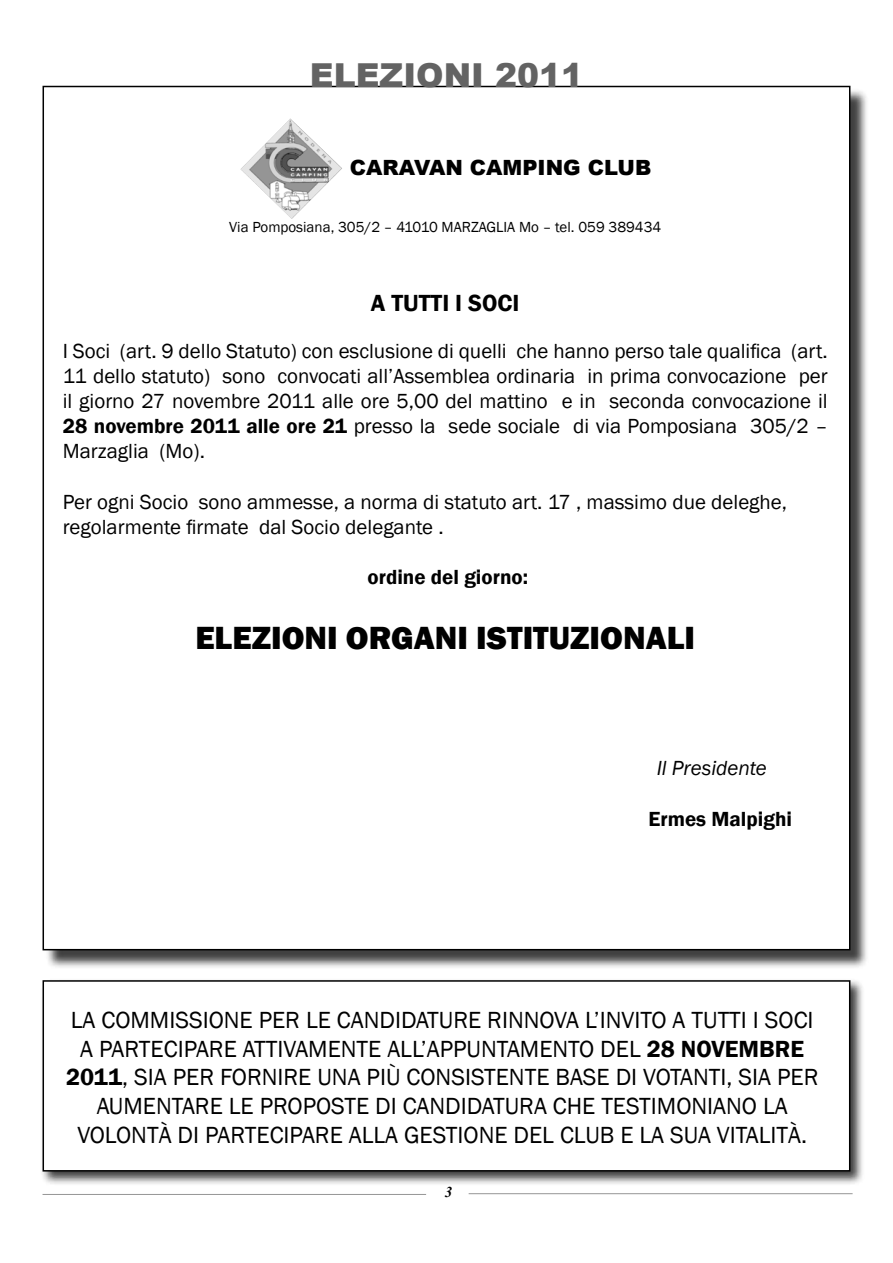
<style>
.page{position:relative;width:893px;height:1263px;background:#fff}
.page>*{position:absolute;margin:0;border:0;box-sizing:border-box;transform-origin:0 0}
.t1{font:800 33px "Franklin Gothic";color:#000}
.t2{font:900 33px "Arial";color:#636363}
.t3{font:24px "Franklin Gothic";color:#000}
.t4{font:600 24px "Franklin Gothic";color:#000}
.t5{font:21px/25.2px "Franklin Gothic";color:#000;text-align:justify}
.t6{font:600 21px "Franklin Gothic";color:#000}
.t7{font:900 21px "Arial";color:#000}
.t8{font:italic 21px "Franklin Gothic";color:#000}
.t9{font:15px "Franklin Gothic";color:#000}
.t10{font:italic 700 15px "Times New Roman";color:#000}
.s1{font-weight:600}
</style>
<div class="page">
<hr style="left:43px;top:1194px;width:383px;height:1px;background:#959595">
<hr style="left:469px;top:1193px;width:384px;height:1px;background:#959595">
<div style="left:45px;top:88px;width:824px;height:881px;background:#000;opacity:.75"></div>
<div style="left:43px;top:86px;width:807px;height:864px;background:#fff"></div>
<img style="left:245px;top:120px;width:44px;height:45px">
<div style="left:41px;top:978px;width:824px;height:208px;background:#000;opacity:.75"></div>
<div style="left:43px;top:981px;width:807px;height:190px;background:#fff"></div>
<div style="left:43px;top:980px;width:807px;height:191px;border:2px solid #000"></div>
<h1 class="t2" style="left:310px;top:52px;width:275px">ELEZIONI 2011</h1>
<p class="t7" style="left:350px;top:152px;width:301px">CARAVAN CAMPING CLUB</p>
<p class="t9" style="left:229px;top:217px;width:433px">Via Pomposiana, 305/2 – 41010 MARZAGLIA Mo – tel. 059 389434</p>
<p class="t4" style="left:371px;top:288px;width:150px">A tutti i Soci</p>
<p class="t5" style="left:63px;top:338px;width:767px">I Soci (art. 9 dello Statuto) con esclusione di quelli che hanno perso tale qualifica (art.<br>11 dello statuto) sono convocati all’Assemblea ordinaria in prima convocazione per il giorno 27 novembre 2011 alle ore 5,00 del mattino e in seconda convocazione il <span class="s1">28 novembre 2011 alle ore 21</span> presso la sede sociale di via Pomposiana 305/2 – Marzaglia (Mo).</p>
<p class="t5" style="left:63px;top:490px;width:726px">Per ogni Socio sono ammesse, a norma di statuto art. 17 , massimo due deleghe, regolarmente firmate dal Socio delegante .</p>
<p class="t6" style="left:367px;top:564px;width:162px">ordine del giorno:</p>
<h1 class="t1" style="left:195px;top:617px;width:297px">ELEZIONI ORGANI ISTIT</h1>
<h1 class="t1" style="left:549px;top:617px;width:42px">UZIONA</h1>
<h1 class="t1" style="left:667px;top:617px;width:26px">LI</h1>
<p class="t8" style="left:657px;top:755px;width:112px">Il Presidente</p>
<p class="t6" style="left:648px;top:806px;width:145px">Ermes Malpighi</p>
<p class="t3" style="left:71px;top:1005px;width:74px">La Commissi</p>
<p class="t3" style="left:209px;top:1005px;width:595px">one per le Candi dature ri nnova l’i nvito a tutti i soci</p>
<p class="t3" style="left:80px;top:1034px;width:97px">a partecipar</p>
<p class="t3" style="left:224px;top:1034px;width:67px">e attivam</p>
<p class="t3" style="left:328px;top:1034px;width:478px">ente all’appuntam ento del <span class="s1">28 novembre</span></p>
<p class="t3" style="left:66px;top:1062px;width:747px"><span class="s1">2011</span>, sia per for nir e una pi ù consistente base di votanti , sia per</p>
<p class="t3" style="left:97px;top:1091px;width:679px">aum entar e le proposte di candi datura che testimoniano la</p>
<p class="t3" style="left:77px;top:1120px;width:205px">volontà di partecipar</p>
<p class="t3" style="left:330px;top:1120px;width:33px">e alla</p>
<p class="t3" style="left:404px;top:1120px;width:404px">g estione del club e la sua vitalità.</p>
<p class="t10" style="left:445px;top:1181px;width:9px">3</p>
</div>
